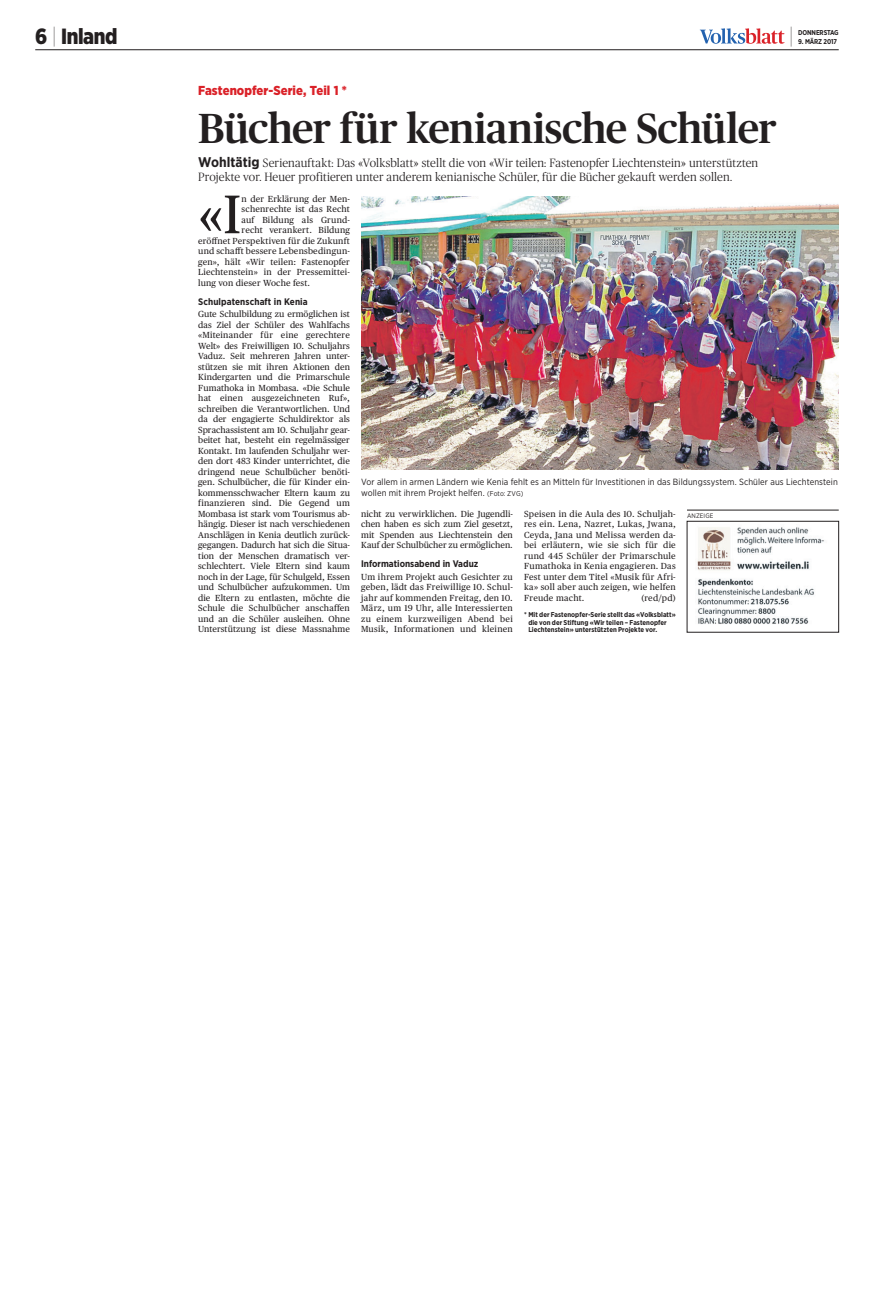
<style>
.page{position:relative;width:874px;height:1304px;background:#fff}
.page>*{position:absolute;margin:0;border:0;box-sizing:border-box;transform-origin:0 0}
.t1{font:54.3px "Publico Text";color:#231f20}
.t2{font:500 42px "Publico";letter-spacing:-.015em;color:#231f20}
.t3{font:900 22px "Gotham Narrow";letter-spacing:-.02em;color:#231f20;scale:.94 1}
.t4{font:100 22px "Gotham Narrow";color:#231f20;scale:.94 1}
.t5{font:900 13px "Gotham Narrow";color:#da2128}
.t6{font:300 12px/14px "Publico";letter-spacing:.01em;color:#231f20}
.t7{font:700 9.5px "Gotham Narrow";color:#231f20}
.t8{font:9px/10.5px "Gotham Narrow";letter-spacing:.01em;color:#231f20}
.t9{font:8.8px/10.5px "Publico Text";letter-spacing:.02em;color:#231f20;text-align:justify}
.t10{font:700 7px/7.5px "Gotham Narrow";color:#231f20}
.t11{font:700 7px "Gotham Narrow";letter-spacing:-.02em;color:#231f20;scale:.94 1}
.t12{font:6.5px "Gotham Narrow";letter-spacing:.02em;color:#231f20}
.s1{font-weight:100}
.s2{font-family:"Gotham Narrow";font-weight:700;font-size:14px}
.s3{font-size:7px}
</style>
<div class="page">
<hr style="left:35px;top:49px;width:803px;height:1px;background:#231f20">
<svg style="left:699px;top:28px;width:85px;height:16px"></svg>
<img style="left:361px;top:196px;width:477px;height:273px">
<img style="left:697px;top:527px;width:127px;height:97px">
<hr style="left:686px;top:510px;width:152px;height:1px;background:#231f20">
<h3 class="t3" style="left:35px;top:28px;width:89px">6-<span class="s1">|</span>-Inland</h3>
<h3 class="t4" style="left:788px;top:28px;width:7px">|</h3>
<p class="t11" style="left:797px;top:30px;width:44px">DONNERSTAG</p>
<p class="t11" style="left:797px;top:39px;width:43px">9. MÄRZ 2017</p>
<h3 class="t5" style="left:198px;top:86px;width:150px">Fastenopfer-Serie, Teil 1 *</h3>
<h2 class="t2" style="left:198px;top:112px;width:579px">Bücher für kenianische Schüler</h2>
<h3 class="t6" style="left:198px;top:156px;width:561px"><span class="s2">Wohltätig</span> Serienauftakt: Das «Volksblatt» stellt die von «Wir teilen: Fastenopfer Liechtenstein» unterstützten<br>Projekte vor. Heuer profitieren unter anderem kenianische Schüler, für die Bücher gekauft werden sollen.</h3>
<h1 class="t1" style="left:198px;top:191px;width:44px">«I</h1>
<p class="t9" style="left:241px;top:194px;width:110px">n der Erklärung der Men-</p>
<p class="t9" style="left:241px;top:204px;width:110px">schenrechte ist das Recht</p>
<p class="t9" style="left:241px;top:215px;width:110px">auf Bildung als Grund-</p>
<p class="t9" style="left:241px;top:225px;width:110px">recht verankert. Bildung</p>
<p class="t9" style="left:198px;top:236px;width:153px">eröffnet Perspektiven für die Zukunft</p>
<p class="t9" style="left:198px;top:246px;width:153px">und schafft bessere Lebensbedingun-</p>
<p class="t9" style="left:198px;top:257px;width:153px">gen», hält «Wir teilen: Fastenopfer</p>
<p class="t9" style="left:198px;top:267px;width:153px">Liechtenstein» in der Pressemittei-</p>
<p class="t9" style="left:198px;top:278px;width:113px">lung von dieser Woche fest.</p>
<p class="t7" style="left:198px;top:298px;width:111px">Schulpatenschaft in Kenia</p>
<p class="t9" style="left:198px;top:309px;width:153px">Gute Schulbildung zu ermöglichen ist das Ziel der Schüler des Wahlfachs «Miteinander für eine gerechtere Welt» des Freiwilligen 10. Schuljahrs Vaduz. Seit mehreren Jahren unter&shy;stützen sie mit ihren Aktionen den Kindergarten und die Primarschule Fumathoka in Mombasa. «Die Schule hat einen ausgezeichneten Ruf», schreiben die Verantwortlichen. Und da der engagierte Schuldirektor als Sprachassistent am 10. Schuljahr gear&shy;beitet hat, besteht ein regelmässiger Kontakt. Im laufenden Schuljahr wer&shy;den dort 483 Kinder unterrichtet, die dringend neue Schulbücher benöti&shy;gen. Schulbücher, die für Kinder ein&shy;kommensschwacher Eltern kaum zu finanzieren sind. Die Gegend um Mombasa ist stark vom Tourismus ab&shy;hängig. Dieser ist nach verschiedenen Anschlägen in Kenia deutlich zurück&shy;gegangen. Dadurch hat sich die Situa&shy;tion der Menschen dramatisch ver&shy;schlechtert. Viele Eltern sind kaum noch in der Lage, für Schulgeld, Essen und Schulbücher aufzukommen. Um die Eltern zu entlasten, möchte die Schule die Schulbücher anschaffen und an die Schüler ausleihen. Ohne Unterstützung ist diese Massnahme</p>
<p class="t8" style="left:361px;top:477px;width:478px">Vor allem in armen Ländern wie Kenia fehlt es an Mitteln für Investitionen in das Bildungssystem. Schüler aus Liechtenstein wollen mit ihrem Projekt helfen. <span class="s3">(Foto: ZVG)</span></p>
<p class="t12" style="left:686px;top:513px;width:28px">ANZEIGE</p>
<p class="t9" style="left:361px;top:509px;width:153px">nicht zu verwirklichen. Die Jugendli&shy;chen haben es sich zum Ziel gesetzt, mit Spenden aus Liechtenstein den Kauf der Schulbücher zu ermöglichen.</p>
<p class="t7" style="left:361px;top:561px;width:119px">Informationsabend in Vaduz</p>
<p class="t9" style="left:361px;top:572px;width:153px">Um ihrem Projekt auch Gesichter zu geben, lädt das Freiwillige 10. Schul&shy;jahr auf kommenden Freitag, den 10.<br>März, um 19 Uhr, alle Interessierten zu einem kurzweiligen Abend bei Musik, Informationen und kleinen</p>
<p class="t9" style="left:524px;top:509px;width:153px">Speisen in die Aula des 10. Schuljah&shy;res ein. Lena, Nazret, Lukas, Jwana, Ceyda, Jana und Melissa werden da&shy;bei erläutern, wie sie sich für die rund 445 Schüler der Primarschule Fumathoka in Kenia engagieren. Das Fest unter dem Titel «Musik für Afri&shy;ka» soll aber auch zeigen, wie helfen Freude macht.</p>
<p class="t9" style="left:641px;top:593px;width:36px">(red/pd)</p>
<p class="t10" style="left:528px;top:611px;width:149px;text-indent:-4px">* Mit der Fastenopfer-Serie stellt das «Volksblatt» die von der Stiftung «Wir teilen – Fastenopfer<br>Liechtenstein» unterstützten Projekte vor.</p>
</div>
